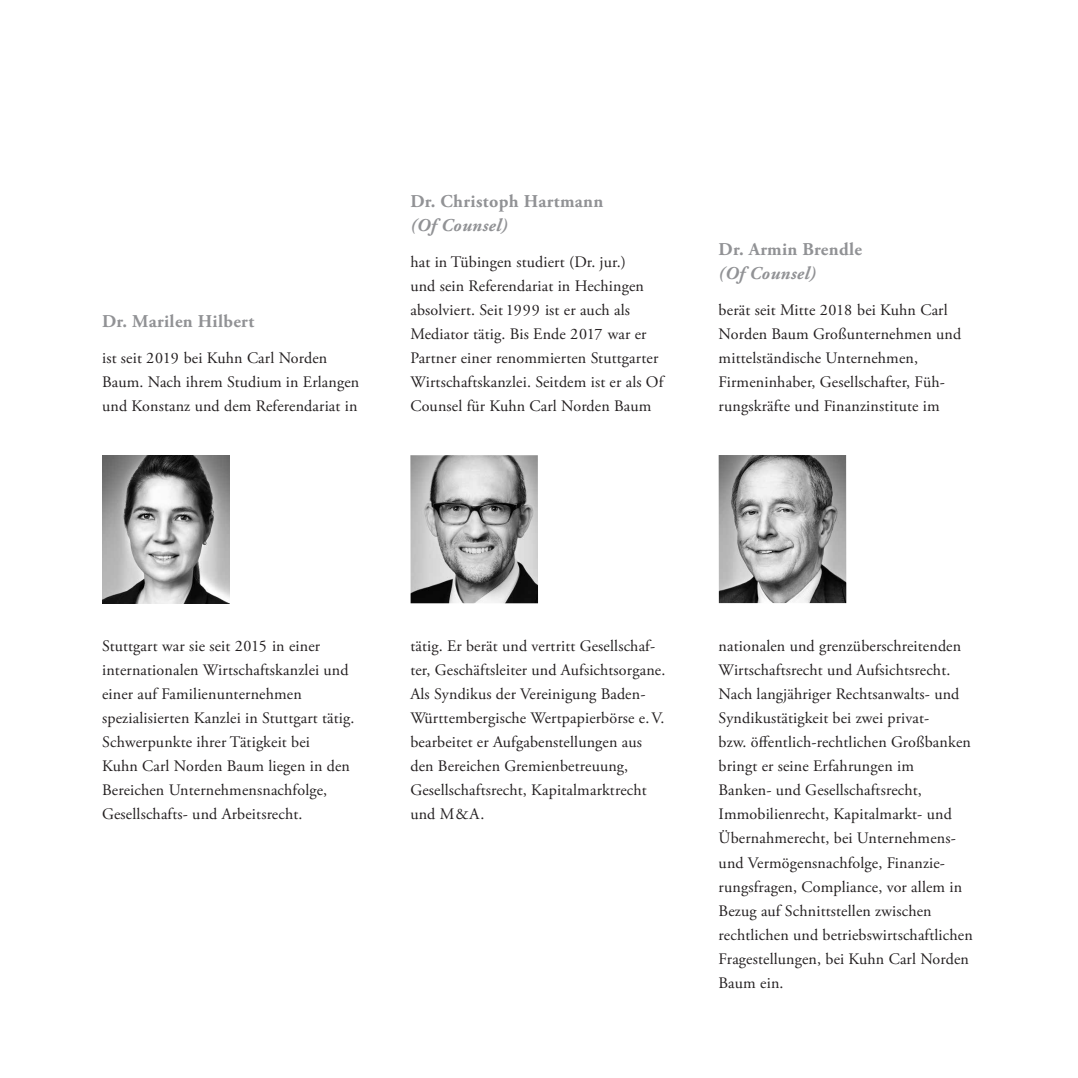
<style>
.page{position:relative;width:1078px;height:1078px;background:#fff}
.page>*{position:absolute;margin:0;border:0;box-sizing:border-box;transform-origin:0 0}
.t1{font:700 18px "Adobe Garamond Pro";letter-spacing:.02em;color:#919295}
.t2{font:italic 700 18px "Adobe Garamond Pro";letter-spacing:.02em;color:#919295}
.t3{font:16px/24px "Adobe Garamond Pro";letter-spacing:.01em;color:#231f20}
</style>
<div class="page">
<img style="left:102px;top:455px;width:128px;height:148px">
<img style="left:410px;top:455px;width:128px;height:148px">
<img style="left:718px;top:455px;width:128px;height:148px">
<p class="t1" style="left:102px;top:311px;width:154px">Dr. Marilen Hilbert</p>
<p class="t3" style="left:102px;top:346px;width:259px">ist seit 2019 bei Kuhn Carl Norden<br>Baum. Nach ihrem Studium in Erlangen und Konstanz und dem Referendariat in</p>
<p class="t1" style="left:410px;top:191px;width:194px">Dr. Christoph Hartmann</p>
<p class="t2" style="left:410px;top:215px;width:99px">(Of Counsel)</p>
<p class="t3" style="left:410px;top:250px;width:254px">hat in Tübingen studiert (Dr. jur.)<br>und sein Referendariat in Hechingen absolviert. Seit 1999 ist er auch als Mediator tätig. Bis Ende 2017 war er Partner einer renommierten Stuttgarter Wirtschaftskanzlei. Seitdem ist er als Of Counsel für Kuhn Carl Norden Baum</p>
<p class="t1" style="left:718px;top:239px;width:145px">Dr. Armin Brendle</p>
<p class="t2" style="left:718px;top:263px;width:99px">(Of Counsel)</p>
<p class="t3" style="left:718px;top:298px;width:244px">berät seit Mitte 2018 bei Kuhn Carl Norden Baum Großunternehmen und mittelständische Unternehmen, Firmeninhaber, Gesellschafter, Füh&shy;rungskräfte und Finanzinstitute im</p>
<p class="t3" style="left:102px;top:634px;width:254px">Stuttgart war sie seit 2015 in einer internationalen Wirtschaftskanzlei und einer auf Familienunternehmen spezialisierten Kanzlei in Stuttgart tätig.<br>Schwerpunkte ihrer Tätigkeit bei<br>Kuhn Carl Norden Baum liegen in den Bereichen Unternehmensnachfolge, Gesellschafts- und Arbeitsrecht.</p>
<p class="t3" style="left:410px;top:634px;width:256px">tätig. Er berät und vertritt Gesellschaf&shy;ter, Geschäftsleiter und Aufsichtsorgane.<br>Als Syndikus der Vereinigung Baden-Württembergische Wertpapierbörse e.V. bearbeitet er Aufgabenstellungen aus den Bereichen Gremienbetreuung, Gesellschaftsrecht, Kapitalmarktrecht und M&amp;A.</p>
<p class="t3" style="left:718px;top:634px;width:255px">nationalen und grenzüberschreitenden Wirtschaftsrecht und Aufsichtsrecht.<br>Nach langjähriger Rechtsanwalts- und Syndikustätigkeit bei zwei privat-<br>bzw. öffentlich-rechtlichen Großbanken bringt er seine Erfahrungen im<br>Banken- und Gesellschaftsrecht, Immobilienrecht, Kapitalmarkt- und Übernahmerecht, bei Unternehmens&shy;und Vermögensnachfolge, Finanzie&shy;rungsfragen, Compliance, vor allem in Bezug auf Schnittstellen zwischen rechtlichen und betriebswirtschaftlichen Fragestellungen, bei Kuhn Carl Norden Baum ein.</p>
</div>
